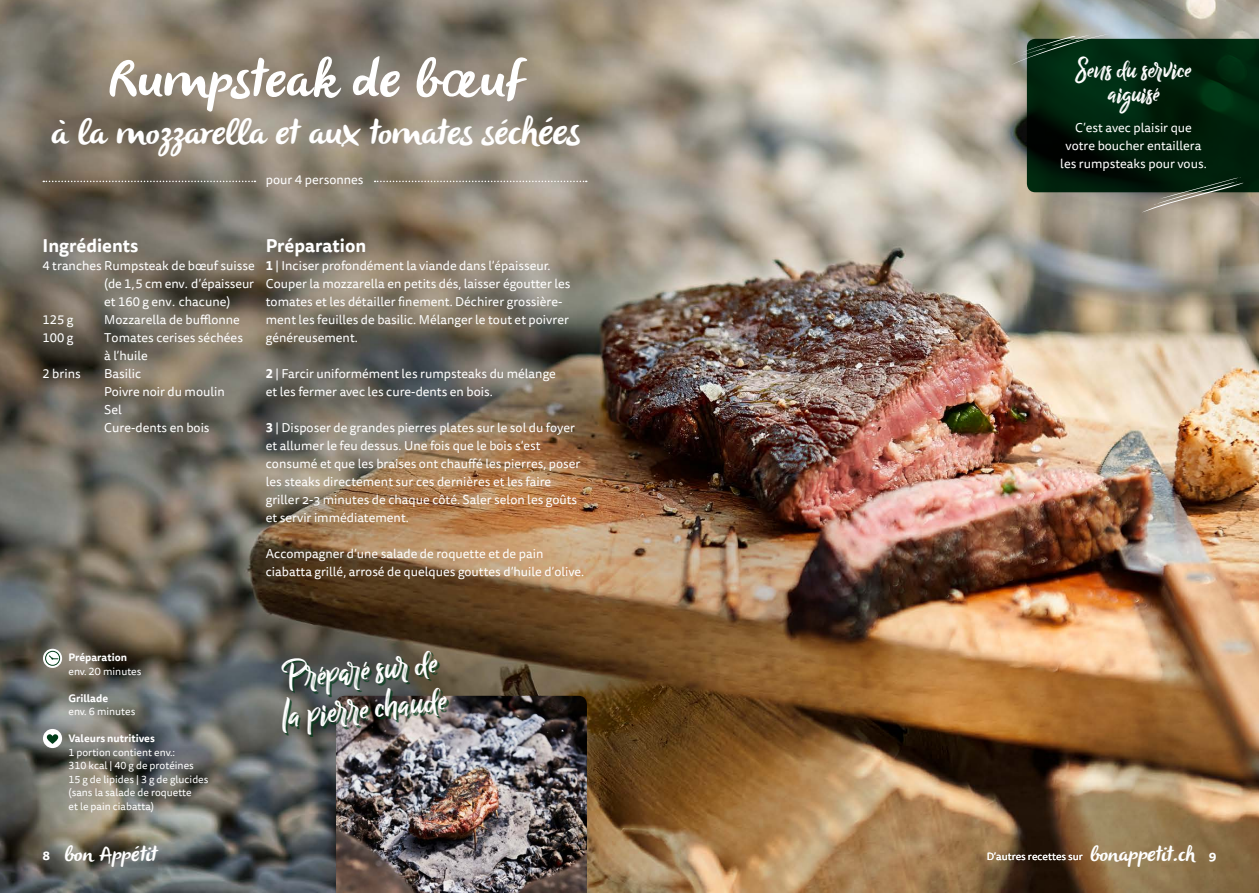
<style>
.page{position:relative;width:1259px;height:893px;background:#fff}
.page>*{position:absolute;margin:0;border:0;box-sizing:border-box;transform-origin:0 0}
.t1{font:italic 52.5px "Olivier";color:#fff}
.t2{font:41.25px/38px "Billy Ohio";color:#fff}
.t3{font:italic 34.5px "Olivier";color:#fff}
.t4{font:30px/24px "Billy Ohio";color:#fff;text-align:center}
.t5{font:italic 21px "Olivier";color:#fff}
.t6{font:700 18px "Tisa Sans OT";color:#fff}
.t7{font:12.75px/18px "Tisa Sans OT";color:#fff}
.t8{font:700 12.75px "Tisa Sans OT";color:#fff}
.t9{font:10.5px/13.5px "Tisa Sans OT";color:#fff}
.t10{font:700 10.5px "Tisa Sans OT";color:#fff}
.s1{font-size:37.5px}
.s2{font-weight:700}
.s3{font-family:"Olivier";font-style:italic;font-size:21px}
</style>
<div class="page">
<img style="left:0;top:0;width:1259px;height:893px">
<svg style="left:43px;top:649px;width:19px;height:19px"></svg>
<div style="left:45px;top:651px;width:15px;height:15px;border:1px solid #003c19;border-radius:50%"></div>
<svg style="left:48px;top:655px;width:11px;height:5px"></svg>
<div style="left:43px;top:729px;width:19px;height:19px;background:#fff;border-radius:50%"></div>
<svg style="left:47px;top:734px;width:11px;height:10px"></svg>
<svg style="left:1010px;top:34px;width:249px;height:179px;background:#213926"></svg>
<img style="left:336px;top:696px;width:251px;height:197px">
<div style="left:283px;top:652px;width:165px;height:85px;background:#003c19;opacity:.75"></div>
<svg style="left:43px;top:181px;width:212px;height:1px"></svg>
<svg style="left:374px;top:181px;width:213px;height:1px"></svg>
<h1 class="t1" style="left:108px;top:50px;width:415px">Rumpsteak debœuf</h1>
<h3 class="t3" style="left:50px;top:113px;width:539px">à la mozzarella etaux to matessé<span class="s1">c hées</span></h3>
<p class="t7" style="left:266px;top:172px;width:99px">pour 4 personnes</p>
<h3 class="t6" style="left:43px;top:234px;width:98px">Ingrédients</h3>
<p class="t7" style="left:43px;top:257px;width:214px">4 tranches Rumpsteak de bœuf suisse</p>
<p class="t7" style="left:104px;top:275px;width:151px">(de 1,5 cm env. d’épaisseur</p>
<p class="t7" style="left:104px;top:293px;width:128px">et 160 g env. chacune)</p>
<p class="t7" style="left:43px;top:311px;width:32px">125 g</p>
<p class="t7" style="left:104px;top:311px;width:137px">Mozzarella de bufflonne</p>
<p class="t7" style="left:43px;top:329px;width:32px">100 g</p>
<p class="t7" style="left:104px;top:329px;width:140px">Tomates cerises séchées à l’huile</p>
<p class="t7" style="left:43px;top:365px;width:40px">2 brins</p>
<p class="t7" style="left:104px;top:365px;width:122px">Basilic<br>Poivre noir du moulin<br>Sel<br>Cure-dents en bois</p>
<h3 class="t6" style="left:266px;top:234px;width:102px">Préparation</h3>
<p class="t7" style="left:266px;top:257px;width:306px"><span class="s2">1</span> | Inciser profondément la viande dans l’épaisseur.<br>Couper la mozzarella en petits dés, laisser égoutter les tomates et les détailler finement. Déchirer grossière&shy;ment les feuilles de basilic. Mélanger le tout et poivrer généreusement.</p>
<p class="t7" style="left:266px;top:365px;width:292px"><span class="s2">2</span> | Farcir uniformément les rumpsteaks du mélange et les fermer avec les cure-dents en bois.</p>
<p class="t7" style="left:266px;top:419px;width:316px"><span class="s2">3</span> | Disposer de grandes pierres plates sur le sol du foyer et allumer le feu dessus. Une fois que le bois s’est consumé et que les braises ont chauffé les pierres, poser les steaks directement sur ces dernières et les faire griller 2-3 minutes de chaque côté. Saler selon les goûts et servir immédiatement.</p>
<p class="t7" style="left:266px;top:545px;width:320px">Accompagner d’une salade de roquette et de pain ciabatta grillé, arrosé de quelques gouttes d’huile d’olive.</p>
<p class="t10" style="left:68px;top:651px;width:60px">Préparation</p>
<p class="t9" style="left:68px;top:665px;width:75px">env. 20 minutes</p>
<p class="t10" style="left:68px;top:691px;width:41px">Grillade</p>
<p class="t9" style="left:68px;top:706px;width:68px">env. 6 minutes</p>
<p class="t10" style="left:68px;top:732px;width:88px">Valeurs nutritives</p>
<p class="t9" style="left:68px;top:746px;width:141px">1 portion contient env.:<br>310 kcal | 40 g de protéines<br>15 g de lipides | 3 g de glucides (sans la salade de roquette<br>et le pain ciabatta)</p>
<h2 class="t2" style="left:276px;top:661px;width:168px;rotate:-6deg">Prépar é sur de la pier re chaude</h2>
<h3 class="t4" style="left:1075px;top:58px;width:117px">Sens du service aiguisé</h3>
<p class="t7" style="left:1060px;top:120px;width:148px;text-align:center">C’est avec plaisir que votre boucher entaillera les rumpsteaks pour vous.</p>
<h3 class="t5" style="left:64px;top:842px;width:99px">bon Appétit</h3>
<p class="t9" style="left:986px;top:850px;width:209px">D’autres recettes sur <span class="s3">bonappetit.ch</span></p>
<p class="t8" style="left:43px;top:847px;width:9px">8</p>
<p class="t8" style="left:1208px;top:847px;width:9px">9</p>
</div>
